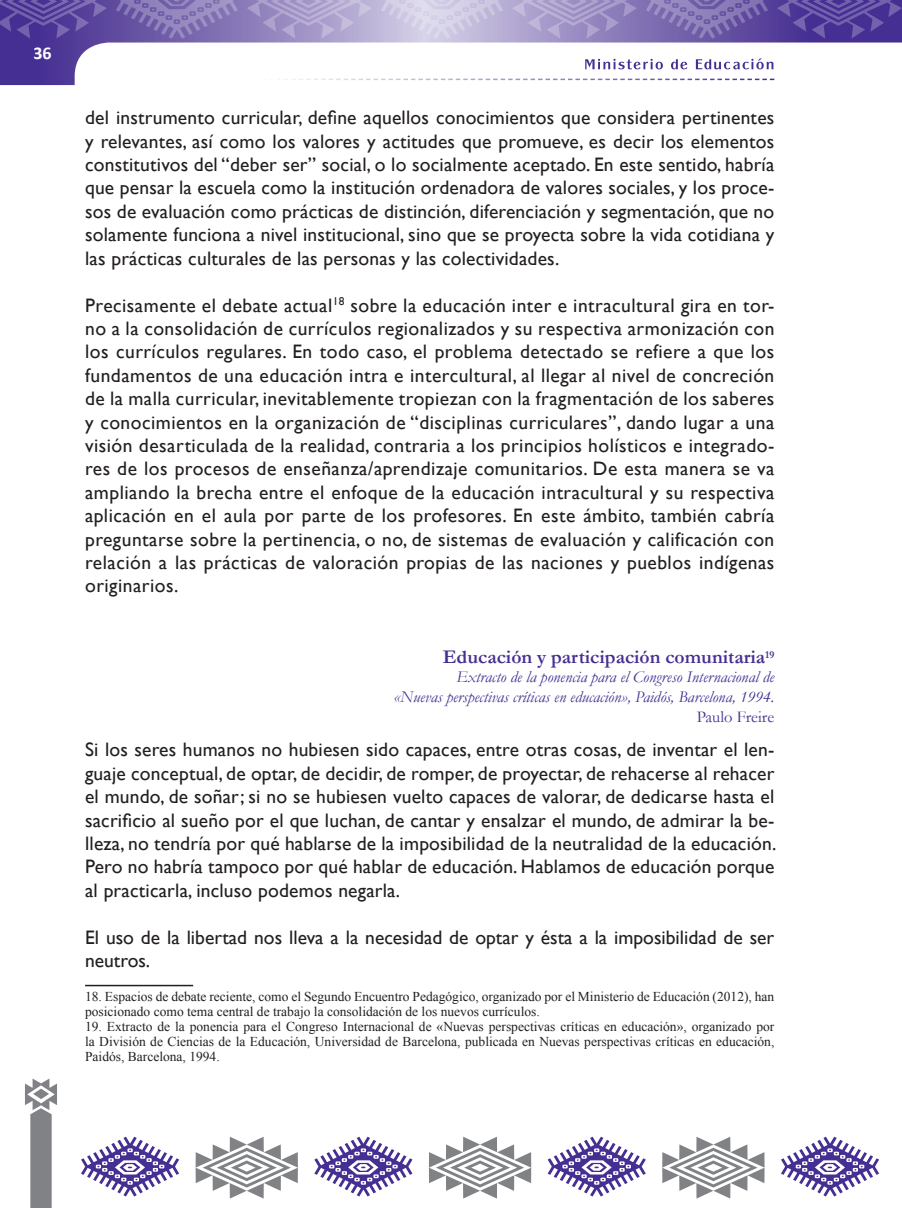
<style>
.page{position:relative;width:902px;height:1208px;background:#fff}
.page>*{position:absolute;margin:0;border:0;box-sizing:border-box;transform-origin:0 0}
.t1{font:19.5px/23.4px "Gill Sans";letter-spacing:.01em;color:#231f20;text-align:justify}
.t2{font:700 19.5px "Garamond";color:#452f92}
.t3{font:700 18px "Calibri";color:#fff}
.t4{font:italic 16.5px/19.8px "Garamond";color:#452f92;text-align:right}
.t5{font:16.5px "Garamond";color:#452f92}
.t6{font:13.5px/15px "Times New Roman";color:#231f20}
</style>
<div class="page">
<svg style="left:0;top:0;width:901px;height:85px"></svg>
<svg style="left:25px;top:1078px;width:32px;height:130px"></svg>
<svg style="left:89px;top:79px;width:685px;height:1px"></svg>
<svg style="left:81px;top:1136px;width:98px;height:60px"></svg>
<svg style="left:314px;top:1136px;width:98px;height:60px"></svg>
<svg style="left:547px;top:1136px;width:98px;height:60px"></svg>
<svg style="left:781px;top:1136px;width:98px;height:60px"></svg>
<svg style="left:195px;top:1136px;width:103px;height:62px"></svg>
<svg style="left:429px;top:1136px;width:102px;height:62px"></svg>
<svg style="left:662px;top:1136px;width:102px;height:62px"></svg>
<svg style="left:381px;top:0;width:122px;height:39px;background:#cec8e2"></svg>
<svg style="left:116px;top:0;width:122px;height:39px;background:#8070b2"></svg>
<svg style="left:645px;top:0;width:123px;height:39px;background:#7967ad"></svg>
<svg style="left:247px;top:0;width:125px;height:39px;background:#aa9ecc"></svg>
<svg style="left:0;top:0;width:107px;height:39px;background:#5a469d"></svg>
<svg style="left:776px;top:0;width:125px;height:39px;background:#543f9a"></svg>
<svg style="left:512px;top:0;width:125px;height:39px;background:#a295c7"></svg>
<svg style="left:585px;top:58px;width:188px;height:11px"></svg>
<hr style="left:85px;top:984px;width:108px;height:2px;background:#231f20">
<p class="t3" style="left:33px;top:41px;width:20px">36</p>
<p class="t1" style="left:85px;top:106px;width:690px">del instrumento curricular, define aquellos conocimientos que considera pertinentes y relevantes, así como los valores y actitudes que promueve, es decir los elementos constitutivos del “deber ser” social, o lo socialmente aceptado. En este sentido, habría que pensar la escuela como la institución ordenadora de valores sociales, y los proce&shy;sos de evaluación como prácticas de distinción, diferenciación y segmentación, que no solamente funciona a nivel institucional, sino que se proyecta sobre la vida cotidiana y las prácticas culturales de las personas y las colectividades.</p>
<p class="t1" style="left:85px;top:293px;width:690px">Precisamente el debate actual<sup>18</sup> sobre la educación inter e intracultural gira en tor&shy;no a la consolidación de currículos regionalizados y su respectiva armonización con los currículos regulares. En todo caso, el problema detectado se refiere a que los fundamentos de una educación intra e intercultural, al llegar al nivel de concreción de la malla curricular, inevitablemente tropiezan con la fragmentación de los saberes y conocimientos en la organización de “disciplinas curriculares”, dando lugar a una visión desarticulada de la realidad, contraria a los principios holísticos e integrado&shy;res de los procesos de enseñanza/aprendizaje comunitarios. De esta manera se va ampliando la brecha entre el enfoque de la educación intracultural y su respectiva aplicación en el aula por parte de los profesores. En este ámbito, también cabría preguntarse sobre la pertinencia, o no, de sistemas de evaluación y calificación con relación a las prácticas de valoración propias de las naciones y pueblos indígenas originarios.</p>
<p class="t2" style="left:443px;top:645px;width:333px">Educación y participación comunitaria<sup>19</sup></p>
<p class="t4" style="left:394px;top:667px;width:382px">Extracto de la ponencia para el Congreso Internacional de<br>«Nuevas perspectivas críticas en educación», Paidós, Barcelona, 1994.</p>
<p class="t5" style="left:696px;top:707px;width:79px">Paulo Freire</p>
<p class="t1" style="left:85px;top:738px;width:692px">Si los seres humanos no hubiesen sido capaces, entre otras cosas, de inventar el len&shy;guaje conceptual, de optar, de decidir, de romper, de proyectar, de rehacerse al rehacer el mundo, de soñar; si no se hubiesen vuelto capaces de valorar, de dedicarse hasta el sacrificio al sueño por el que luchan, de cantar y ensalzar el mundo, de admirar la be&shy;lleza, no tendría por qué hablarse de la imposibilidad de la neutralidad de la educación.<br>Pero no habría tampoco por qué hablar de educación. Hablamos de educación porque al practicarla, incluso podemos negarla.</p>
<p class="t1" style="left:85px;top:925px;width:690px">El uso de la libertad nos lleva a la necesidad de optar y ésta a la imposibilidad de ser neutros.</p>
<p class="t6" style="left:85px;top:988px;width:690px">18. Espacios de debate reciente, como el Segundo Encuentro Pedagógico, organizado por el Ministerio de Educación (2012), han posicionado como tema central de trabajo la consolidación de los nuevos currículos.</p>
<p class="t6" style="left:85px;top:1018px;width:690px;text-align:justify">19. Extracto de la ponencia para el Congreso Internacional de «Nuevas perspectivas críticas en educación», organizado por la División de Ciencias de la Educación, Universidad de Barcelona, publicada en Nuevas perspectivas críticas en educación, Paidós, Barcelona, 1994.</p>
</div>
